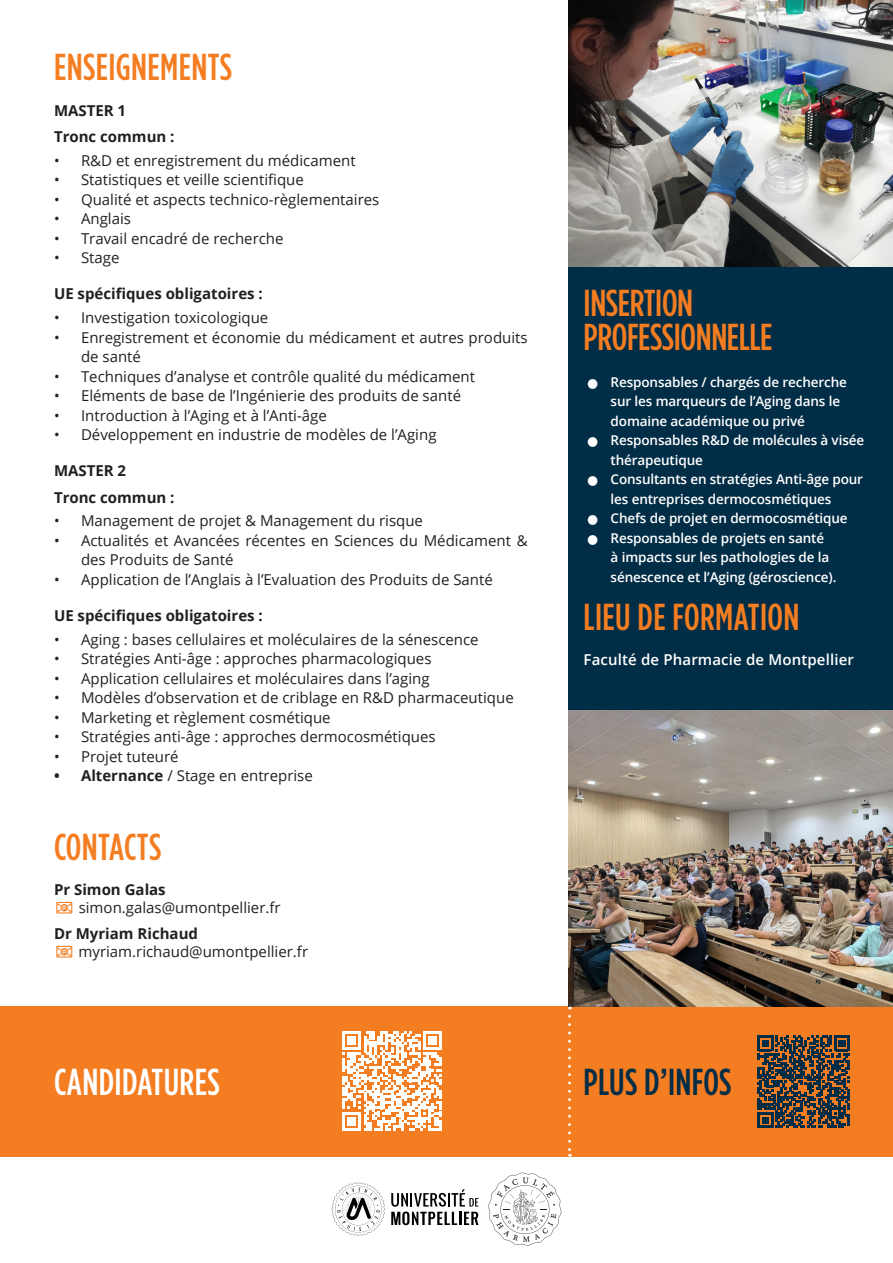
<style>
.page{position:relative;width:893px;height:1263px;background:#fff}
.page>*{position:absolute;margin:0;border:0;box-sizing:border-box;transform-origin:0 0}
.t1{font:500 37.5px/34.5px "Gotham Condensed";color:#f47d21}
.t2{font:500 37.5px "Gotham Condensed";letter-spacing:.01em;color:#fff}
.t3{font:500 37.5px "Gotham Condensed";letter-spacing:.01em;color:#022d46}
.t4{font:15px/19.5px "Open Sans";color:#231f20}
.t5{font:700 15px "Open Sans";color:#231f20}
.t6{font:600 15px "Open Sans";letter-spacing:.01em;color:#fff}
.t7{font:600 13.5px/19.5px "Open Sans";letter-spacing:-.01em;color:#fff}
.s1{font-weight:700}
</style>
<div class="page">
<img style="left:568px;top:0;width:325px;height:268px">
<div style="left:0;top:1007px;width:893px;height:150px;background:#f47d21"></div>
<div style="left:568px;top:268px;width:325px;height:727px;background:#022d46"></div>
<img style="left:568px;top:711px;width:325px;height:296px">
<svg style="left:757px;top:1035px;width:93px;height:93px"></svg>
<svg style="left:568px;top:1016px;width:3px;height:141px"></svg>
<svg style="left:342px;top:1031px;width:100px;height:99px"></svg>
<svg style="left:391px;top:1189px;width:87px;height:36px"></svg>
<svg style="left:332px;top:1182px;width:53px;height:54px"></svg>
<svg style="left:488px;top:1172px;width:73px;height:74px"></svg>
<p class="t1" style="left:54px;top:48px;width:180px">ENSEIGNEMENTS</p>
<p class="t5" style="left:54px;top:100px;width:74px">MASTER 1</p>
<p class="t5" style="left:54px;top:126px;width:122px">Tronc commun :</p>
<p class="t4" style="left:54px;top:150px;width:303px">• R&amp;D et enregistrement du médicament</p>
<p class="t4" style="left:54px;top:170px;width:251px">• Statistiques et veille scientifique</p>
<p class="t4" style="left:54px;top:189px;width:327px">• Qualité et aspects technico-règlementaires</p>
<p class="t4" style="left:54px;top:209px;width:79px">• Anglais</p>
<p class="t4" style="left:54px;top:228px;width:231px">• Travail encadré de recherche</p>
<p class="t4" style="left:54px;top:248px;width:67px">• Stage</p>
<p class="t5" style="left:54px;top:283px;width:210px">UE spécifiques obligatoires :</p>
<p class="t4" style="left:54px;top:308px;width:216px">• Investigation toxicologique</p>
<p class="t4" style="left:81px;top:327px;width:448px;text-indent:-27px">• Enregistrement et économie du médicament et autres produits de santé</p>
<p class="t4" style="left:54px;top:366px;width:422px">• Techniques d’analyse et contrôle qualité du médicament</p>
<p class="t4" style="left:54px;top:386px;width:409px">• Eléments de base de l’Ingénierie des produits de santé</p>
<p class="t4" style="left:54px;top:405px;width:274px">• Introduction à l’Aging et à l’Anti-âge</p>
<p class="t4" style="left:54px;top:425px;width:384px">• Développement en industrie de modèles de l’Aging</p>
<p class="t5" style="left:54px;top:460px;width:74px">MASTER 2</p>
<p class="t5" style="left:54px;top:487px;width:122px">Tronc commun :</p>
<p class="t4" style="left:54px;top:511px;width:371px">• Management de projet &amp; Management du risque</p>
<p class="t4" style="left:81px;top:530px;width:448px;text-indent:-27px">• Actualités et Avancées récentes en Sciences du Médicament &amp; des Produits de Santé</p>
<p class="t4" style="left:54px;top:569px;width:440px">• Application de l’Anglais à l’Evaluation des Produits de Santé</p>
<p class="t5" style="left:54px;top:605px;width:210px">UE spécifiques obligatoires :</p>
<p class="t4" style="left:54px;top:629px;width:426px">• Aging : bases cellulaires et moléculaires de la sénescence</p>
<p class="t4" style="left:54px;top:649px;width:379px">• Stratégies Anti-âge : approches pharmacologiques</p>
<p class="t4" style="left:54px;top:668px;width:377px">• Application cellulaires et moléculaires dans l’aging</p>
<p class="t4" style="left:54px;top:688px;width:461px">• Modèles d’observation et de criblage en R&amp;D pharmaceutique</p>
<p class="t4" style="left:54px;top:707px;width:278px">• Marketing et règlement cosmétique</p>
<p class="t4" style="left:54px;top:727px;width:383px">• Stratégies anti-âge : approches dermocosmétiques</p>
<p class="t4" style="left:54px;top:746px;width:126px">• Projet tuteuré</p>
<p class="t4" style="left:54px;top:766px;width:260px"><span class="s1">• Alternance</span> / Stage en entreprise</p>
<p class="t1" style="left:54px;top:829px;width:109px">CONTACTS</p>
<p class="t5" style="left:54px;top:879px;width:113px">Pr Simon Galas</p>
<p class="t4" style="left:79px;top:897px;width:203px">simon.galas@umontpellier.fr</p>
<p class="t5" style="left:54px;top:923px;width:146px">Dr Myriam Richaud</p>
<p class="t4" style="left:78px;top:942px;width:231px">myriam.richaud@umontpellier.fr</p>
<p class="t1" style="left:584px;top:284px;width:190px">INSERTION<br>PROFESSIONNELLE</p>
<p class="t7" style="left:611px;top:372px;width:238px">Responsables / chargés de recherche sur les marqueurs de l’Aging dans le domaine académique ou privé</p>
<p class="t7" style="left:611px;top:430px;width:255px">Responsables R&amp;D de molécules à visée thérapeutique</p>
<p class="t7" style="left:611px;top:469px;width:254px">Consultants en stratégies Anti-âge pour les entreprises dermocosmétiques</p>
<p class="t7" style="left:611px;top:508px;width:239px">Chefs de projet en dermocosmétique</p>
<p class="t7" style="left:611px;top:528px;width:227px">Responsables de projets en santé<br>à impacts sur les pathologies de la sénescence et l’Aging (géroscience).</p>
<p class="t1" style="left:584px;top:599px;width:217px">LIEU DE FORMATION</p>
<p class="t6" style="left:584px;top:650px;width:272px">Faculté de Pharmacie de Montpellier</p>
<p class="t2" style="left:54px;top:1061px;width:167px">CANDIDATURES</p>
<p class="t3" style="left:584px;top:1061px;width:149px">PLUS D’INFOS</p>
</div>
